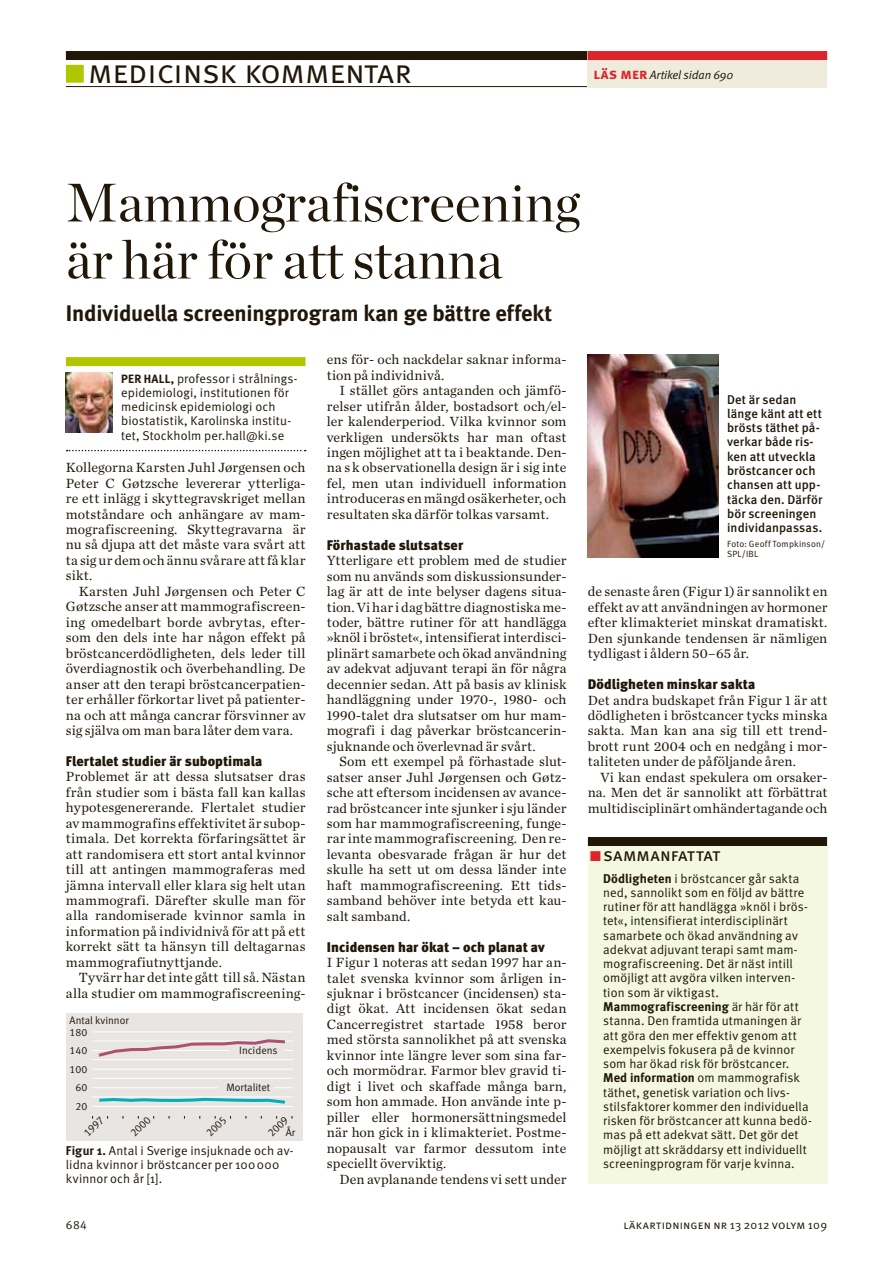
<style>
.page{position:relative;width:893px;height:1263px;background:#fff}
.page>*{position:absolute;margin:0;border:0;box-sizing:border-box;transform-origin:0 0}
.t1{font:54px/57px "Chronicle LT Display";color:#211709}
.t2{font:33px "Meta LT Normal Small Caps";color:#211709}
.t3{font:22.5px "Meta LT Bold";letter-spacing:-.005em;color:#211709}
.t4{font:18px "Meta LT Book Small Caps";color:#211709}
.t5{font:13.95px/15.5px "Chronicle LT Text";letter-spacing:.01em;color:#211709;text-align:justify}
.t6{font:13.95px "Meta LT Black";letter-spacing:.005em;color:#211709}
.t7{font:12.75px/14.2px "Meta LT Normal";letter-spacing:.01em;color:#211709}
.t8{font:12.75px/14.2px "Meta LT Medium";letter-spacing:.01em;color:#211709}
.t9{font:12.75px "Meta LT Bold";letter-spacing:.005em;color:#211709}
.t10{font:12px "Meta LT Normal Small Caps";letter-spacing:.015em;color:#211709}
.t11{font:italic 12px "Meta LT Normal";letter-spacing:-.01em;color:#211709}
.t12{font:12px "Meta LT Normal Utilities";color:#211709}
.t13{font:10.8px "Meta LT Normal Tabular";color:#211709}
.t14{font:10.65px "Meta LT Normal Tabular";color:#211709}
.t15{font:10.5px/18.6px "Meta LT Normal Tabular";color:#211709;text-align:center}
.t16{font:9px/10.5px "Meta LT Normal";letter-spacing:.025em;color:#211709}
.s1{color:#afc600}
.s2{font-family:"Meta LT Bold Small Caps";font-style:normal;font-size:15px;color:#dc242a}
.s3{font-family:"Meta LT Bold";font-size:12px}
.s4{font-family:"Meta LT Bold"}
.s5{color:#dc242a}
.s6{font-family:"Meta LT Normal"}
</style>
<div class="page">
<div style="left:66px;top:51px;width:761px;height:9px;background:#211709"></div>
<hr style="left:66px;top:86px;width:761px;height:1px;background:#211709">
<div style="left:66px;top:65px;width:18px;height:18px;border:2px solid #afc600"></div>
<div style="left:588px;top:51px;width:239px;height:37px;background:#efebdd"></div>
<div style="left:588px;top:51px;width:239px;height:9px;background:#dc242a"></div>
<div style="left:588px;top:854px;width:239px;height:330px;background:#f4f8e1"></div>
<div style="left:588px;top:846px;width:239px;height:16px;background:#f4f8e1"></div>
<div style="left:588px;top:837px;width:239px;height:9px;background:#211709"></div>
<svg style="left:67px;top:450px;width:239px;height:1px"></svg>
<img style="left:66px;top:373px;width:47px;height:59px">
<div style="left:66px;top:357px;width:239px;height:9px;background:#afc600"></div>
<div style="left:66px;top:1013px;width:237px;height:127px;background:#e8e5e3"></div>
<hr style="left:92px;top:1031px;width:201px;height:1px;background:#fff">
<hr style="left:92px;top:1050px;width:201px;height:1px;background:#fff">
<hr style="left:92px;top:1069px;width:201px;height:1px;background:#fff">
<hr style="left:92px;top:1087px;width:201px;height:1px;background:#fff">
<hr style="left:92px;top:1106px;width:201px;height:1px;background:#fff">
<hr style="left:92px;top:1041px;width:201px;height:1px;background:#fff">
<hr style="left:92px;top:1059px;width:201px;height:1px;background:#fff">
<hr style="left:92px;top:1078px;width:201px;height:1px;background:#fff">
<hr style="left:92px;top:1096px;width:201px;height:1px;background:#fff">
<svg style="left:95px;top:1039px;width:193px;height:18px"></svg>
<svg style="left:96px;top:1096px;width:192px;height:8px"></svg>
<div style="left:229px;top:1046px;width:55px;height:9px;background:#e8e5e3"></div>
<div style="left:219px;top:1084px;width:55px;height:9px;background:#e8e5e3"></div>
<img style="left:587px;top:355px;width:132px;height:202px">
<h2 class="t2" style="left:66px;top:52px;width:347px"><span class="s1">■</span> medicinsk kommentar</h2>
<p class="t11" style="left:594px;top:67px;width:142px"><span class="s2">läs mer</span> Artikel sidan 690</p>
<h1 class="t1" style="left:66px;top:174px;width:515px">Mammografiscreening är här för att stanna</h1>
<h3 class="t3" style="left:66px;top:300px;width:488px">Individuella screeningprogram kan ge bättre effekt</h3>
<p class="t7" style="left:121px;top:371px;width:178px"><span class="s3">Per Hall,</span> professor i strålnings&shy;epidemiologi, institutionen för medicinsk epidemiologi och biostatistik, Karolinska institu&shy;tet, Stockholm per.hall@ki.se</p>
<p class="t5" style="left:66px;top:460px;width:241px">Kollegorna Karsten Juhl Jørgensen och Peter C Gøtzsche levererar ytterliga&shy;re ett inlägg i skyttegravskriget mellan motståndare och anhängare av mam&shy;mografiscreening. Skyttegravarna är nu så djupa att det måste vara svårt att ta sig ur dem och ännu svårare att få klar sikt.</p>
<p class="t5" style="left:66px;top:583px;width:241px;text-indent:13px">Karsten Juhl Jørgensen och Peter C Gøtzsche anser att mammografiscreen&shy;ing omedelbart borde avbrytas, efter&shy;som den dels inte har någon effekt på bröstcancerdödligheten, dels leder till överdiagnostik och överbehandling. De anser att den terapi bröstcancerpatien&shy;ter erhåller förkortar livet på patienter&shy;na och att många cancrar försvinner av sig själva om man bara låter dem vara.</p>
<p class="t6" style="left:66px;top:753px;width:198px">Flertalet studier är suboptimala</p>
<p class="t5" style="left:66px;top:769px;width:241px">Problemet är att dessa slutsatser dras från studier som i bästa fall kan kallas hypotesgenererande. Flertalet studier av mammografins effektivitet är subop&shy;timala. Det korrekta förfaringsättet är att randomisera ett stort antal kvinnor till att antingen mammograferas med jämna intervall eller klara sig helt utan mammografi. Därefter skulle man för alla randomiserade kvinnor samla in information på individnivå för att på ett korrekt sätt ta hänsyn till deltagarnas mammografiutnyttjande.</p>
<p class="t5" style="left:66px;top:970px;width:241px;text-align:right">Tyvärr har det inte gått till så. Nästan alla studier om mammografiscreening-</p>
<p class="t14" style="left:70px;top:1014px;width:61px">Antal kvinnor</p>
<p class="t15" style="left:70px;top:1022px;width:19px">180<br>140<br>100<br>60<br>20</p>
<p class="t14" style="left:239px;top:1044px;width:40px">Incidens</p>
<p class="t14" style="left:226px;top:1081px;width:45px">Mortalitet</p>
<p class="t13" style="left:81px;top:1130px;width:25px;rotate:-45deg">1997</p>
<p class="t13" style="left:128px;top:1130px;width:25px;rotate:-45deg">2000</p>
<p class="t13" style="left:203px;top:1130px;width:25px;rotate:-45deg">2005</p>
<p class="t13" style="left:265px;top:1130px;width:25px;rotate:-45deg">2009</p>
<p class="t15" style="left:286px;top:1123px;width:11px">År</p>
<p class="t7" style="left:66px;top:1143px;width:229px"><span class="s4">Figur 1.</span> Antal i Sverige insjuknade och av&shy;lidna kvinnor i bröstcancer per 100000 kvinnor och år [1].</p>
<p class="t5" style="left:327px;top:352px;width:241px">ens för- och nackdelar saknar informa&shy;tion på individnivå.</p>
<p class="t5" style="left:327px;top:383px;width:241px;text-indent:13px">I stället görs antaganden och jämfö&shy;relser utifrån ålder, bostadsort och/el&shy;ler kalenderperiod. Vilka kvinnor som verkligen undersökts har man oftast ingen möjlighet att ta i beaktande. Den&shy;na sk observationella design är i sig inte fel, men utan individuell information introduceras en mängd osäkerheter, och resultaten ska därför tolkas varsamt.</p>
<p class="t6" style="left:327px;top:536px;width:138px">Förhastade slutsatser</p>
<p class="t5" style="left:327px;top:553px;width:241px">Ytterligare ett problem med de studier som nu används som diskussionsunder&shy;lag är att de inte belyser dagens situa&shy;tion. Vi har i dag bättre diagnostiska me&shy;toder, bättre rutiner för att handlägga »knöl i bröstet«, intensifierat interdisci&shy;plinärt samarbete och ökad användning av adekvat adjuvant terapi än för några decennier sedan. Att på basis av klinisk handläggning under 1970-, 1980- och 1990-talet dra slutsatser om hur mam&shy;mografi i dag påverkar bröstcancerin&shy;sjuknande och överlevnad är svårt.</p>
<p class="t5" style="left:327px;top:754px;width:241px;text-indent:13px">Som ett exempel på förhastade slut&shy;satser anser Juhl Jørgensen och Gøtz&shy;sche att eftersom incidensen av avance&shy;rad bröstcancer inte sjunker i sju länder som har mammografiscreening, funge&shy;rar inte mammografiscreening. Den re&shy;levanta obesvarade frågan är hur det skulle ha sett ut om dessa länder inte haft mammografiscreening. Ett tids&shy;samband behöver inte betyda ett kau&shy;salt samband.</p>
<p class="t6" style="left:327px;top:938px;width:219px">Incidensen har ökat – och planat av</p>
<p class="t5" style="left:327px;top:954px;width:241px">I Figur 1 noteras att sedan 1997 har an&shy;talet svenska kvinnor som årligen in&shy;sjuknar i bröstcancer (incidensen) sta&shy;digt ökat. Att incidensen ökat sedan Cancerregistret startade 1958 beror med största sannolikhet på att svenska kvinnor inte längre lever som sina far&shy;och mormödrar. Farmor blev gravid ti&shy;digt i livet och skaffade många barn, som hon ammade. Hon använde inte p&shy;piller eller hormonersättningsmedel när hon gick in i klimakteriet. Postme&shy;nopausalt var farmor dessutom inte speciellt överviktig.</p>
<p class="t5" style="left:340px;top:1171px;width:228px">Den avplanande tendens vi sett under</p>
<p class="t8" style="left:727px;top:392px;width:97px">Det är sedan länge känt att ett brösts täthet på&shy;verkar både ris&shy;ken att utveckla bröstcancer och chansen att upp&shy;täcka den. Därför bör screeningen individanpassas.</p>
<p class="t16" style="left:727px;top:538px;width:99px">Foto: Geoff Tompkinson/<br>SPL/IBL</p>
<p class="t5" style="left:588px;top:584px;width:241px">de senaste åren (Figur 1) är sannolikt en effekt av att användningen av hormoner efter klimakteriet minskat dramatiskt.<br>Den sjunkande tendensen är nämligen tydligast i åldern 50–65 år.</p>
<p class="t6" style="left:588px;top:676px;width:169px">Dödligheten minskar sakta</p>
<p class="t5" style="left:588px;top:692px;width:241px">Det andra budskapet från Figur 1 är att dödligheten i bröstcancer tycks minska sakta. Man kan ana sig till ett trend&shy;brott runt 2004 och en nedgång i mor&shy;taliteten under de påföljande åren.</p>
<p class="t5" style="left:588px;top:769px;width:241px;text-indent:13px">Vi kan endast spekulera om orsaker&shy;na. Men det är sannolikt att förbättrat multidisciplinärt omhändertagande och</p>
<p class="t4" style="left:590px;top:844px;width:132px"><span class="s5">■</span> sammanfattat</p>
<p class="t7" style="left:603px;top:871px;width:206px"><span class="s4">Dödligheten</span> i bröstcancer går sakta ned, sannolikt som en följd av bättre rutiner för att handlägga »knöl i brös&shy;tet«, intensifierat interdisciplinärt samarbete och ökad användning av adekvat adjuvant terapi samt mam&shy;mografiscreening. Det är näst intill omöjligt att avgöra vilken interven&shy;tion som är viktigast.</p>
<p class="t9" style="left:603px;top:999px;width:197px">Mammografiscreening <span class="s6">är här för att</span></p>
<p class="t7" style="left:603px;top:1013px;width:200px">stanna. Den framtida utmaningen är att göra den mer effektiv genom att exempelvis fokusera på de kvinnor som har ökad risk för bröstcancer.</p>
<p class="t9" style="left:603px;top:1070px;width:198px">Med information <span class="s6">om mammografisk</span></p>
<p class="t7" style="left:603px;top:1085px;width:210px">täthet, genetisk variation och livs&shy;stilsfaktorer kommer den individuella risken för bröstcancer att kunna bedö&shy;mas på ett adekvat sätt. Det gör det möjligt att skräddarsy ett individuellt screeningprogram för varje kvinna.</p>
<p class="t12" style="left:66px;top:1218px;width:22px">684</p>
<p class="t10" style="left:623px;top:1218px;width:205px">läkartidningen nr 13 2012 volym 109</p>
</div>
